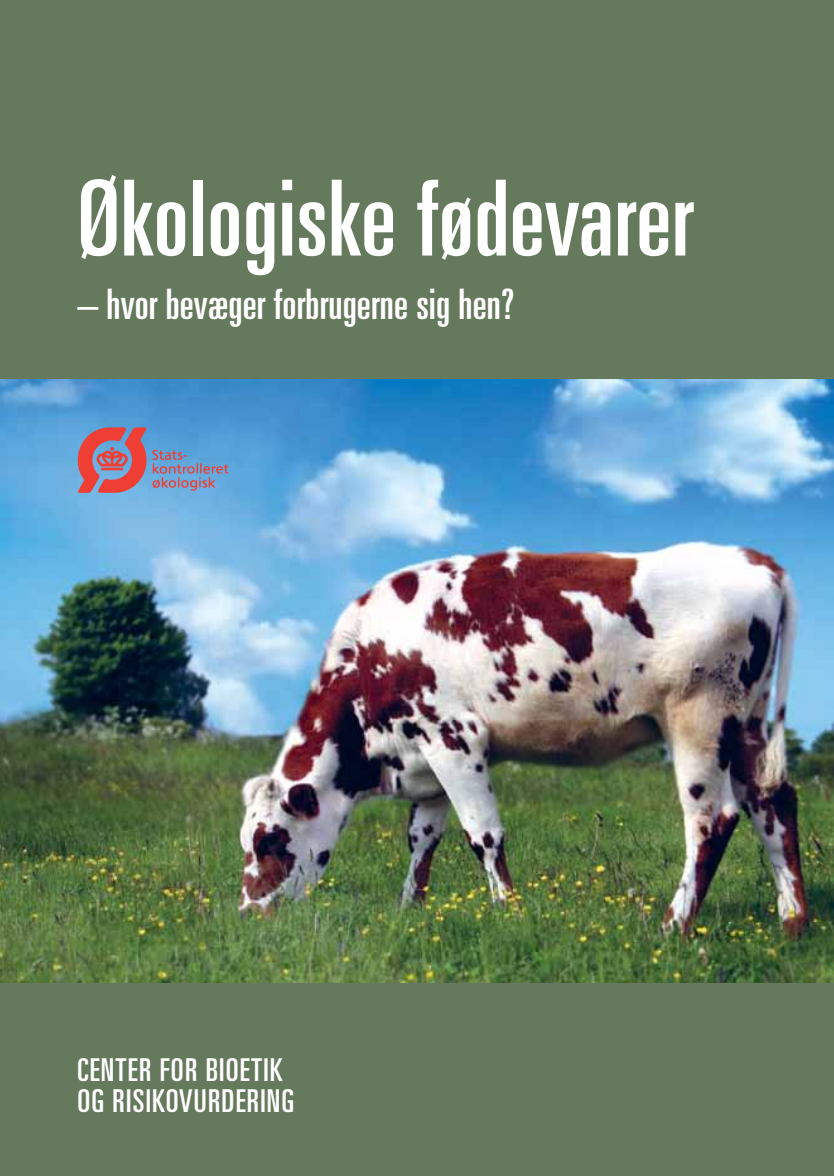
<style>
.page{position:relative;width:834px;height:1176px;background:#fff}
.page>*{position:absolute;margin:0;border:0;box-sizing:border-box;transform-origin:0 0}
.t1{font:ultra-condensed 105px "Univers";letter-spacing:.005em;color:#fff}
.t2{font:ultra-condensed 42px "Univers";letter-spacing:.005em;color:#fff}
.t3{font:ultra-condensed 31.5px/31.5px "Univers";letter-spacing:.04em;color:#fff}
</style>
<div class="page">
<div style="left:0;top:0;width:833px;height:1176px;background:#65795d"></div>
<img style="left:0;top:379px;width:833px;height:603px">
<svg style="left:78px;top:427px;width:150px;height:66px;background:#9182a1"></svg>
<h1 class="t1" style="left:77px;top:158px;width:617px">Økologiske fødevarer</h1>
<h2 class="t2" style="left:77px;top:280px;width:438px">– hvor bevæger forbrugerne sig hen?</h2>
<p class="t3" style="left:77px;top:1053px;width:218px">CENTER FOR BIOETIK<br>OG RISIKOVURDERING</p>
</div>
